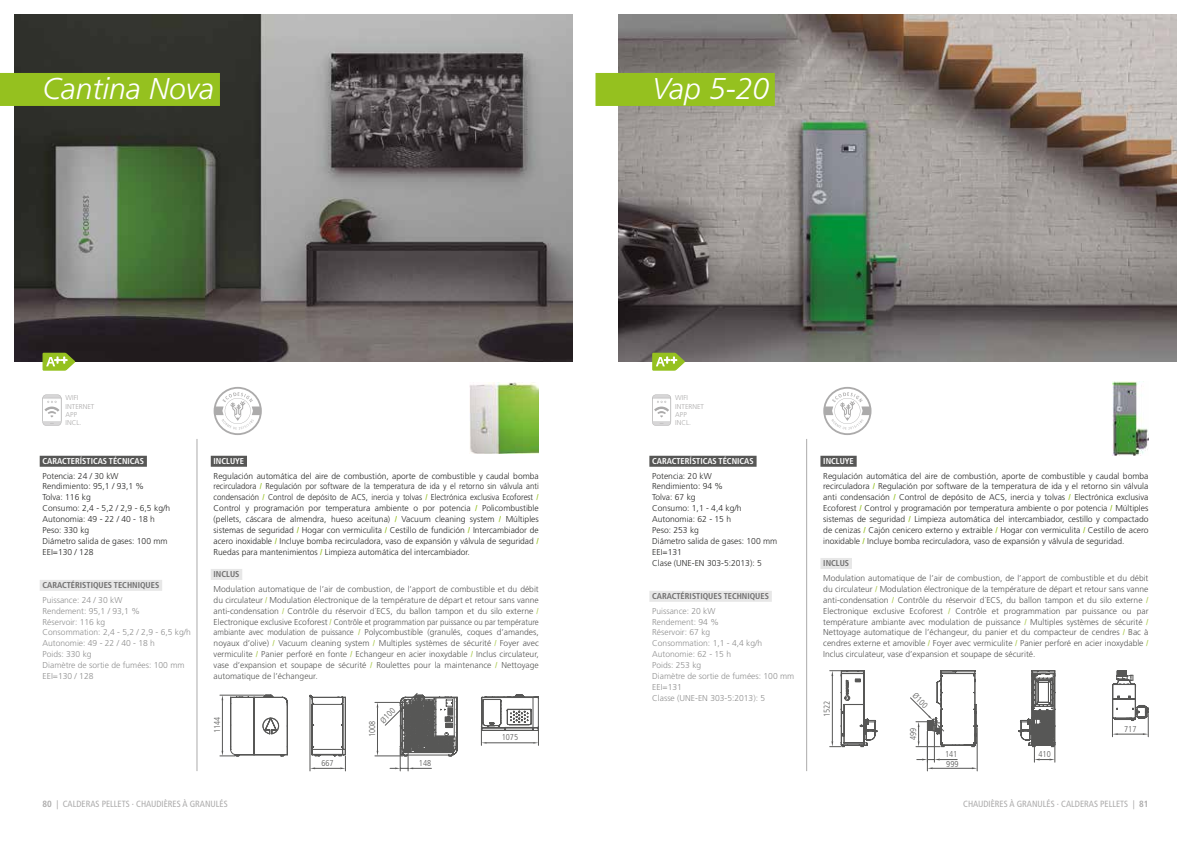
<style>
.page{position:relative;width:1191px;height:842px;background:#fff}
.page>*{position:absolute;margin:0;border:0;box-sizing:border-box;transform-origin:0 0}
.t1{font:italic 300 30px "Frutiger LT Std";color:#fff}
.t2{font:condensed 9px "Frutiger LT Std";color:#acabab}
.t3{font:300 8.5px/10.9px "Frutiger LT Std";color:#282827}
.t4{font:300 8.5px/10.9px "Frutiger LT Std";color:#575756;text-align:justify}
.t5{font:300 8.5px/10.9px "Frutiger LT Std";color:#909090}
.t6{font:700 condensed 8.5px "Frutiger LT Std";color:#706f6f}
.t7{font:700 condensed 8.5px "Frutiger LT Std";color:#fff}
.t8{font:300 condensed 8.5px "Frutiger LT Std";color:#575756}
.t9{font:300 7px/8.4px "Frutiger LT Std";color:#acabab}
.s1{font-weight:700;font-stretch:condensed;color:#95c11f}
.s2{font-weight:700;font-stretch:condensed;color:#aecc53}
.s3{font-weight:700}
</style>
<div class="page">
<div style="left:649px;top:456px;width:107px;height:11px;background:#575756"></div>
<div style="left:649px;top:591px;width:123px;height:11px;background:#e7e7e7"></div>
<img style="left:1112px;top:381px;width:36px;height:74px">
<img style="left:618px;top:14px;width:558px;height:348px">
<div style="left:595px;top:73px;width:180px;height:33px;background:#95c11f"></div>
<div style="left:820px;top:456px;width:36px;height:11px;background:#575756"></div>
<div style="left:820px;top:558px;width:32px;height:11px;background:#e7e7e7"></div>
<svg style="left:652px;top:395px;width:19px;height:31px"></svg>
<hr style="left:806px;top:439px;width:1px;height:332px;background:#acabab">
<svg style="left:823px;top:387px;width:48px;height:48px"></svg>
<div style="left:825px;top:389px;width:44px;height:44px;background:#fff;border-radius:50%"></div>
<svg style="left:824px;top:392px;width:46px;height:37px"></svg>
<svg style="left:652px;top:353px;width:33px;height:18px"></svg>
<svg style="left:1112px;top:670px;width:37px;height:67px"></svg>
<svg style="left:829px;top:670px;width:48px;height:77px"></svg>
<svg style="left:1018px;top:670px;width:37px;height:92px"></svg>
<hr style="left:927px;top:731px;width:1px;height:40px;background:#575756">
<hr style="left:977px;top:728px;width:1px;height:43px;background:#575756">
<hr style="left:932px;top:768px;width:40px;height:1px;background:#575756">
<svg style="left:910px;top:670px;width:67px;height:77px"></svg>
<hr style="left:927px;top:731px;width:1px;height:31px;background:#575756">
<hr style="left:934px;top:723px;width:1px;height:39px;background:#575756">
<svg style="left:916px;top:759px;width:41px;height:1px"></svg>
<img style="left:14px;top:14px;width:559px;height:348px">
<div style="left:40px;top:456px;width:107px;height:11px;background:#575756"></div>
<div style="left:40px;top:580px;width:122px;height:11px;background:#e7e7e7"></div>
<div style="left:0;top:73px;width:220px;height:33px;background:#95c11f"></div>
<img style="left:469px;top:383px;width:70px;height:71px">
<svg style="left:42px;top:395px;width:19px;height:31px"></svg>
<div style="left:211px;top:456px;width:36px;height:11px;background:#575756"></div>
<div style="left:211px;top:569px;width:31px;height:11px;background:#e7e7e7"></div>
<svg style="left:214px;top:387px;width:48px;height:48px"></svg>
<div style="left:215px;top:389px;width:45px;height:44px;background:#fff;border-radius:50%"></div>
<svg style="left:215px;top:392px;width:46px;height:37px"></svg>
<hr style="left:197px;top:439px;width:1px;height:332px;background:#acabab">
<svg style="left:43px;top:353px;width:32px;height:18px"></svg>
<svg style="left:220px;top:694px;width:68px;height:63px"></svg>
<svg style="left:480px;top:694px;width:59px;height:51px"></svg>
<svg style="left:309px;top:694px;width:37px;height:77px"></svg>
<svg style="left:375px;top:693px;width:83px;height:78px"></svg>
<h1 class="t1" style="left:43px;top:71px;width:173px">Cantina Nova</h1>
<h1 class="t1" style="left:652px;top:71px;width:118px">Vap 5-20</h1>
<p class="t9" style="left:66px;top:394px;width:30px">WIFI<br>INTERNET<br>APP<br>INCL.</p>
<p class="t7" style="left:43px;top:456px;width:103px">CARACTERÍSTICAS TÉCNICAS</p>
<p class="t3" style="left:43px;top:470px;width:129px">Potencia: 24 / 30 kW<br>Rendimiento: 95,1 / 93,1 %<br>Tolva: 116 kg<br>Consumo: 2,4 - 5,2 / 2,9 - 6,5 kg/h<br>Autonomia: 49 - 22 / 40 - 18 h<br>Peso: 330 kg<br>Diámetro salida de gases: 100 mm<br>EEI=130 / 128</p>
<p class="t6" style="left:43px;top:580px;width:118px">CARACTÉRISTIQUES TECHNIQUES</p>
<p class="t5" style="left:43px;top:594px;width:150px">Puissance: 24 / 30 kW<br>Rendement: 95,1 / 93,1 %<br>Réservoir: 116 kg<br>Consommation: 2,4 - 5,2 / 2,9 - 6,5 kg/h<br>Autonomie: 49 - 22 / 40 - 18 h<br>Poids: 330 kg<br>Diamètre de sortie de fumées: 100 mm<br>EEI=130 / 128</p>
<p class="t7" style="left:214px;top:456px;width:32px">INCLUYE</p>
<p class="t3" style="left:214px;top:470px;width:327px;text-align:justify">Regulación automática del aire de combustión, aporte de combustible y caudal bomba recirculadora <span class="s1">/</span> Regulación por software de la temperatura de ida y el retorno sin válvula anti condensación <span class="s1">/</span> Control de depósito de ACS, inercia y tolvas <span class="s1">/</span> Electrónica exclusiva Ecoforest <span class="s1">/ </span>Control y programación por temperatura ambiente o por potencia <span class="s1">/</span> Policombustible (pellets, cáscara de almendra, hueso aceituna) <span class="s1">/</span> Vacuum cleaning system <span class="s1">/</span> Múltiples sistemas de seguridad <span class="s1">/</span> Hogar con vermiculita <span class="s1">/</span> Cestillo de fundición <span class="s1">/</span> Intercambiador de acero inoxidable <span class="s1">/</span> Incluye bomba recirculadora, vaso de expansión y válvula de seguridad <span class="s1">/ </span>Ruedas para mantenimientos <span class="s1">/</span> Limpieza automática del intercambiador.</p>
<p class="t6" style="left:214px;top:569px;width:27px">INCLUS</p>
<p class="t4" style="left:214px;top:583px;width:327px">Modulation automatique de l’air de combustion, de l’apport de combustible et du débit du circulateur <span class="s2">/</span> Modulation électronique de la température de départ et retour sans vanne anti-condensation <span class="s2">/</span> Contrôle du réservoir d´ECS, du ballon tampon et du silo externe <span class="s2">/ </span>Electronique exclusive Ecoforest <span class="s2">/</span> Contrôle et programmation par puissance ou par température ambiante avec modulation de puissance <span class="s2">/</span> Polycombustible (granulés, coques d’amandes, noyaux d’olive) <span class="s2">/</span> Vacuum cleaning system <span class="s2">/</span> Multiples systèmes de sécurité <span class="s2">/</span> Foyer avec vermiculite <span class="s2">/</span> Panier perforé en fonte <span class="s2">/</span> Echangeur en acier inoxydable <span class="s2">/</span> Inclus circulateur, vase d’expansion et soupape de sécurité <span class="s2">/</span> Roulettes pour la maintenance <span class="s2">/</span> Nettoyage automatique de l’échangeur.</p>
<p class="t8" style="left:212px;top:733px;width:18px;rotate:-90deg">1144</p>
<p class="t8" style="left:502px;top:733px;width:18px">1075</p>
<p class="t8" style="left:321px;top:758px;width:14px">667</p>
<p class="t8" style="left:378px;top:718px;width:19px;rotate:-45deg">Ø100</p>
<p class="t8" style="left:367px;top:737px;width:18px;rotate:-90deg">1008</p>
<p class="t8" style="left:419px;top:758px;width:14px">148</p>
<p class="t9" style="left:675px;top:394px;width:30px">WIFI<br>INTERNET<br>APP<br>INCL.</p>
<p class="t7" style="left:652px;top:456px;width:103px">CARACTERÍSTICAS TÉCNICAS</p>
<p class="t3" style="left:652px;top:470px;width:127px">Potencia: 20 kW<br>Rendimiento: 94 %<br>Tolva: 67 kg<br>Consumo: 1,1 - 4,4 kg/h<br>Autonomia: 62 - 15 h<br>Peso: 253 kg<br>Diámetro salida de gases: 100 mm<br>EEI=131<br>Clase (UNE-EN 303-5:2013): 5</p>
<p class="t6" style="left:652px;top:591px;width:118px">CARACTÉRISTIQUES TECHNIQUES</p>
<p class="t5" style="left:652px;top:605px;width:144px">Puissance: 20 kW<br>Rendement: 94 %<br>Réservoir: 67 kg<br>Consommation: 1,1 - 4,4 kg/h<br>Autonomie: 62 - 15 h<br>Poids: 253 kg<br>Diamètre de sortie de fumées: 100 mm<br>EEI=131<br>Classe (UNE-EN 303-5:2013): 5</p>
<p class="t7" style="left:823px;top:456px;width:32px">INCLUYE</p>
<p class="t3" style="left:823px;top:470px;width:327px;text-align:justify">Regulación automática del aire de combustión, aporte de combustible y caudal bomba recirculadora <span class="s1">/</span> Regulación por software de la temperatura de ida y el retorno sin válvula anti condensación <span class="s1">/</span> Control de depósito de ACS, inercia y tolvas <span class="s1">/</span> Electrónica exclusiva Ecoforest <span class="s1">/</span> Control y programación por temperatura ambiente o por potencia <span class="s1">/</span> Múltiples sistemas de seguridad <span class="s1">/</span> Limpieza automática del intercambiador, cestillo y compactado de cenizas <span class="s1">/</span> Cajón cenicero externo y extraible <span class="s1">/</span> Hogar con vermiculita <span class="s1">/</span> Cestillo de acero inoxidable <span class="s1">/</span> Incluye bomba recirculadora, vaso de expansión y válvula de seguridad.</p>
<p class="t6" style="left:823px;top:558px;width:27px">INCLUS</p>
<p class="t4" style="left:823px;top:572px;width:327px">Modulation automatique de l’air de combustion, de l’apport de combustible et du débit du circulateur <span class="s2">/</span> Modulation électronique de la température de départ et retour sans vanne anti-condensation <span class="s2">/</span> Contrôle du réservoir d´ECS, du ballon tampon et du silo externe <span class="s2">/ </span>Electronique exclusive Ecoforest <span class="s2">/</span> Contrôle et programmation par puissance ou par température ambiante avec modulation de puissance <span class="s2">/</span> Multiples systèmes de sécurité <span class="s2">/ </span>Nettoyage automatique de l’échangeur, du panier et du compacteur de cendres <span class="s2">/</span> Bac à cendres externe et amovible <span class="s2">/</span> Foyer avec vermiculite <span class="s2">/</span> Panier perforé en acier inoxydable <span class="s2">/ </span>Inclus circulateur, vase d’expansion et soupape de sécurité.</p>
<p class="t8" style="left:822px;top:717px;width:18px;rotate:-90deg">1522</p>
<p class="t8" style="left:917px;top:691px;width:19px;rotate:45deg">Ø100</p>
<p class="t8" style="left:908px;top:740px;width:14px;rotate:-90deg">499</p>
<p class="t8" style="left:945px;top:750px;width:14px">141</p>
<p class="t8" style="left:946px;top:759px;width:14px">999</p>
<p class="t8" style="left:1038px;top:750px;width:14px">410</p>
<p class="t8" style="left:1124px;top:724px;width:14px">717</p>
<p class="t2" style="left:43px;top:798px;width:187px"><span class="s3">80</span> | CALDERAS PELLETS · CHAUDIÈRES À GRANULÉS</p>
<p class="t2" style="left:963px;top:798px;width:187px">CHAUDIÈRES À GRANULÉS · CALDERAS PELLETS | <span class="s3">81</span></p>
</div>
